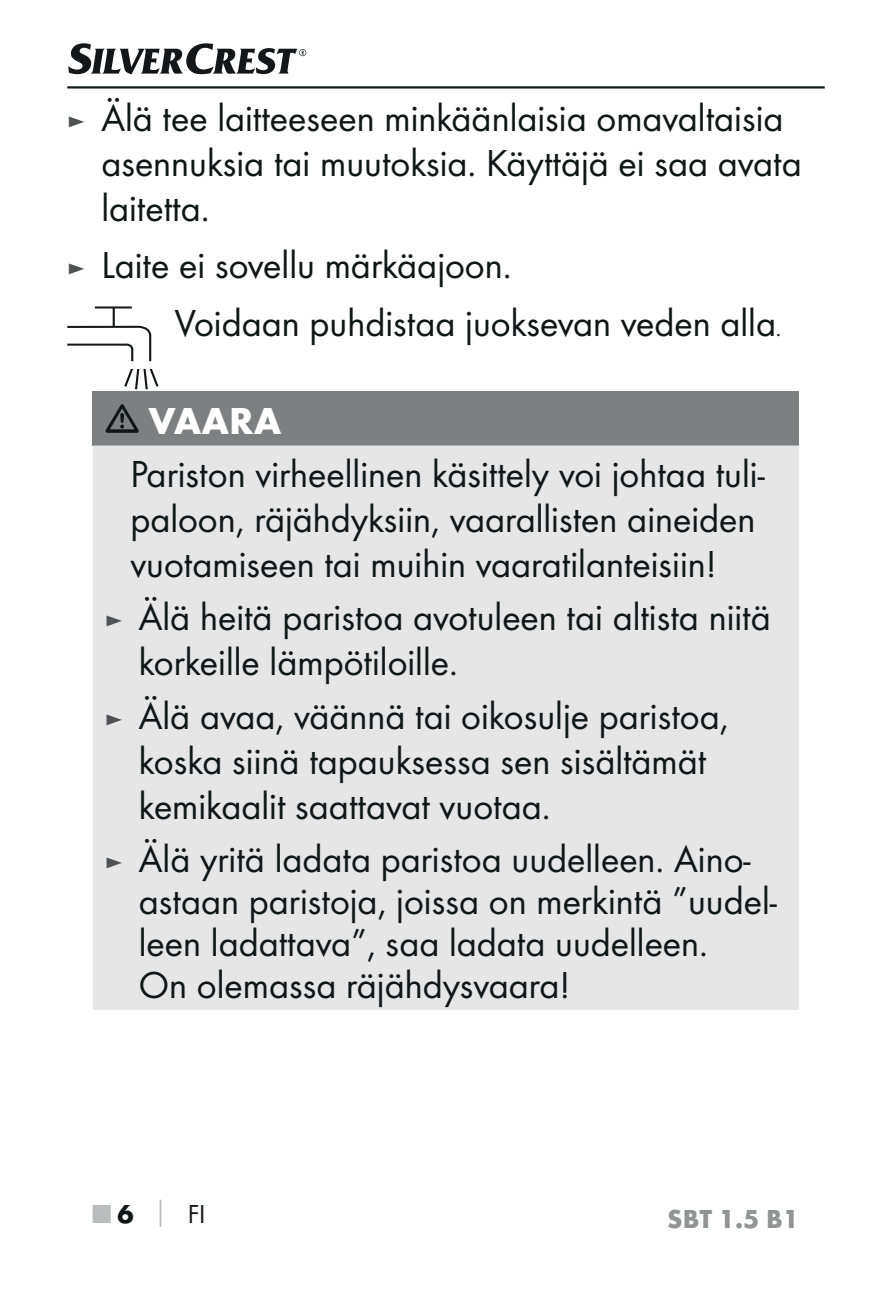
<style>
.page{position:relative;width:892px;height:1310px;background:#fff}
.page>*{position:absolute;margin:0;border:0;box-sizing:border-box;transform-origin:0 0}
.t1{font:39px/45px "Futura Boo";color:#0f1716}
.t2{font:700 39px "Futura";color:#fff}
.t3{font:700 27px "Futura";color:#929494}
.t4{font:700 27px "Futura";color:#bbbcbd}
.s1{font-size:27px;color:#4f5252}
.s2{font-size:24px}
.s3{color:#0f1716}
.s4{font-family:"Futura Boo";font-weight:400;color:#0f1716}
</style>
<div class="page">
<hr style="left:67px;top:86px;width:757px;height:3px;background:#0f1716">
<svg style="left:68px;top:43px;width:238px;height:31px"></svg>
<hr style="left:95px;top:306px;width:37px;height:2px;background:#131719">
<svg style="left:67px;top:308px;width:91px;height:81px"></svg>
<hr style="left:123px;top:364px;width:35px;height:4px;background:#fff">
<div style="left:93px;top:391px;width:706px;height:54px;background:#7d7f80"></div>
<div style="left:93px;top:445px;width:706px;height:565px;background:#e6e6e6"></div>
<svg style="left:105px;top:404px;width:34px;height:29px"></svg>
<p class="t1" style="left:101px;top:97px;width:701px;text-indent:-34px"><span class="s1">►</span> Älä tee laitteeseen minkäänlaisia omavaltaisia asennuksia tai muutoksia. Käyttäjä ei saa avata laitetta.</p>
<p class="t1" style="left:175px;top:238px;width:608px;line-height:57.9px;text-indent:-108px"><span class="s1">►</span> Laite ei sovellu märkäajoon.<br>Voidaan puhdistaa juoksevan veden alla<span class="s2">.</span></p>
<p class="t2" style="left:148px;top:405px;width:134px">VAARA</p>
<p class="t1" style="left:130px;top:453px;width:635px">Pariston virheellinen käsittely voi johtaa tuli&shy;paloon, räjähdyksiin, vaarallisten aineiden vuotamiseen tai muihin vaaratilanteisiin!</p>
<p class="t1" style="left:139px;top:597px;width:633px;text-indent:-34px"><span class="s1">►</span> Älä heitä paristoa avotuleen tai altista niitä korkeille lämpötiloille.</p>
<p class="t1" style="left:139px;top:695px;width:591px;text-indent:-34px"><span class="s1">►</span> Älä avaa, väännä tai oikosulje paristoa, koska siinä tapauksessa sen sisältämät kemikaalit saattavat vuotaa.</p>
<p class="t1" style="left:139px;top:840px;width:639px;line-height:42px;text-indent:-34px"><span class="s1">►</span> Älä yritä ladata paristoa uudelleen. Aino&shy;astaan paristoja, joissa on merkintä ”uudel&shy;leen ladattava”, saa ladata uudelleen.<br>On olemassa räjähdysvaara!</p>
<p class="t4" style="left:93px;top:1202px;width:114px">■ <span class="s3">6</span> │ <span class="s4">FI</span></p>
<p class="t3" style="left:667px;top:1208px;width:133px">SBT 1.5 B1</p>
</div>
